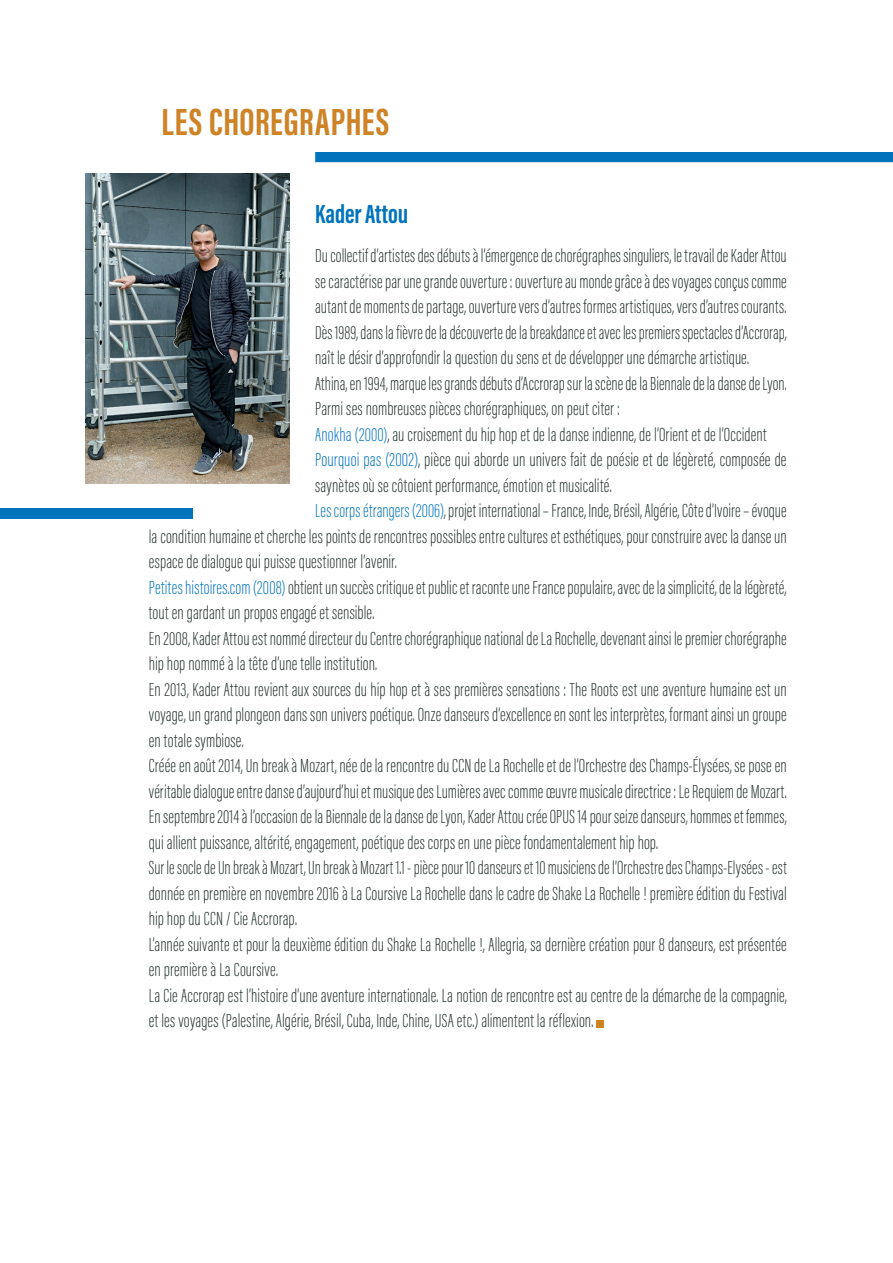
<style>
.page{position:relative;width:893px;height:1263px;background:#fff}
.page>*{position:absolute;margin:0;border:0;box-sizing:border-box;transform-origin:0 0}
.t1{font:700 39px "Acumin Pro Extra Cond";letter-spacing:.015em;color:#ce8327}
.t2{font:700 27px "Acumin Pro Extra Cond";letter-spacing:-.005em;color:#0073bd}
.t3{font:200 19.5px "Acumin Pro Extra Cond";letter-spacing:.005em;color:#23302c}
.s1{color:#0073bd}
</style>
<div class="page">
<div style="left:596px;top:1020px;width:8px;height:7px;background:#ce8327"></div>
<div style="left:315px;top:152px;width:578px;height:10px;background:#0073bd"></div>
<img style="left:85px;top:174px;width:204px;height:310px">
<div style="left:0;top:508px;width:193px;height:11px;background:#0073bd"></div>
<h1 class="t1" style="left:162px;top:98px;width:229px">LES CHOREGRAPHES</h1>
<h2 class="t2" style="left:315px;top:197px;width:95px">Kader Attou</h2>
<p class="t3" style="left:315px;top:244px;width:473px">Du collectif d’artistes des débuts à l’émergence de chorégraphes singuliers, le travail de Kader Attou</p>
<p class="t3" style="left:315px;top:270px;width:473px">se caractérise par une grande ouverture : ouverture au monde grâce à des voyages conçus comme</p>
<p class="t3" style="left:315px;top:295px;width:473px">autant de moments de partage, ouverture vers d’autres formes artistiques, vers d’autres courants.</p>
<p class="t3" style="left:315px;top:321px;width:473px">Dès 1989, dans la fièvre de la découverte de la breakdance et avec les premiers spectacles d’Accrorap,</p>
<p class="t3" style="left:315px;top:346px;width:435px">naît le désir d’approfondir la question du sens et de développer une démarche artistique.</p>
<p class="t3" style="left:315px;top:372px;width:473px">Athina, en 1994, marque les grands débuts d’Accrorap sur la scène de la Biennale de la danse de Lyon.</p>
<p class="t3" style="left:315px;top:397px;width:306px">Parmi ses nombreuses pièces chorégraphiques, on peut citer :</p>
<p class="t3" style="left:315px;top:423px;width:453px"><span class="s1">Anokha (2000)</span>, au croisement du hip hop et de la danse indienne, de l’Orient et de l’Occident</p>
<p class="t3" style="left:315px;top:448px;width:473px"><span class="s1">Pourquoi pas (2002)</span>, pièce qui aborde un univers fait de poésie et de légèreté, composée de</p>
<p class="t3" style="left:315px;top:474px;width:298px">saynètes où se côtoient performance, émotion et musicalité.</p>
<p class="t3" style="left:315px;top:499px;width:473px"><span class="s1">Les corps étrangers (2006)</span>, projet international – France, Inde, Brésil, Algérie, Côte d’Ivoire – évoque</p>
<p class="t3" style="left:149px;top:525px;width:639px">la condition humaine et cherche les points de rencontres possibles entre cultures et esthétiques, pour construire avec la danse un</p>
<p class="t3" style="left:149px;top:550px;width:249px">espace de dialogue qui puisse questionner l’avenir.</p>
<p class="t3" style="left:149px;top:576px;width:639px"><span class="s1">Petites histoires.com (2008)</span> obtient un succès critique et public et raconte une France populaire, avec de la simplicité, de la légèreté,</p>
<p class="t3" style="left:149px;top:601px;width:227px">tout en gardant un propos engagé et sensible.</p>
<p class="t3" style="left:149px;top:627px;width:639px">En 2008, Kader Attou est nommé directeur du Centre chorégraphique national de La Rochelle, devenant ainsi le premier chorégraphe</p>
<p class="t3" style="left:149px;top:652px;width:230px">hip hop nommé à la tête d’une telle institution.</p>
<p class="t3" style="left:149px;top:678px;width:639px">En 2013, Kader Attou revient aux sources du hip hop et à ses premières sensations : The Roots est une aventure humaine est un</p>
<p class="t3" style="left:149px;top:703px;width:639px">voyage, un grand plongeon dans son univers poétique. Onze danseurs d’excellence en sont les interprètes, formant ainsi un groupe</p>
<p class="t3" style="left:149px;top:729px;width:96px">en totale symbiose.</p>
<p class="t3" style="left:149px;top:754px;width:639px">Créée en août 2014, Un break à Mozart, née de la rencontre du CCN de La Rochelle et de l’Orchestre des Champs-Élysées, se pose en</p>
<p class="t3" style="left:149px;top:780px;width:639px">véritable dialogue entre danse d’aujourd’hui et musique des Lumières avec comme œuvre musicale directrice : Le Requiem de Mozart.</p>
<p class="t3" style="left:149px;top:805px;width:639px">En septembre 2014 à l’occasion de la Biennale de la danse de Lyon, Kader Attou crée OPUS 14 pour seize danseurs, hommes et femmes,</p>
<p class="t3" style="left:149px;top:831px;width:511px">qui allient puissance, altérité, engagement, poétique des corps en une pièce fondamentalement hip hop.</p>
<p class="t3" style="left:149px;top:856px;width:639px">Sur le socle de Un break à Mozart, Un break à Mozart 1.1 - pièce pour 10 danseurs et 10 musiciens de l’Orchestre des Champs-Elysées - est</p>
<p class="t3" style="left:149px;top:882px;width:639px">donnée en première en novembre 2016 à La Coursive La Rochelle dans le cadre de Shake La Rochelle ! première édition du Festival</p>
<p class="t3" style="left:149px;top:907px;width:150px">hip hop du CCN / Cie Accrorap.</p>
<p class="t3" style="left:149px;top:933px;width:639px">L’année suivante et pour la deuxième édition du Shake La Rochelle !, Allegria, sa dernière création pour 8 danseurs, est présentée</p>
<p class="t3" style="left:149px;top:958px;width:131px">en première à La Coursive.</p>
<p class="t3" style="left:149px;top:984px;width:639px">La Cie Accrorap est l’histoire d’une aventure internationale. La notion de rencontre est au centre de la démarche de la compagnie,</p>
<p class="t3" style="left:149px;top:1009px;width:446px">et les voyages (Palestine, Algérie, Brésil, Cuba, Inde, Chine, USA etc.) alimentent la réflexion.</p>
</div>
